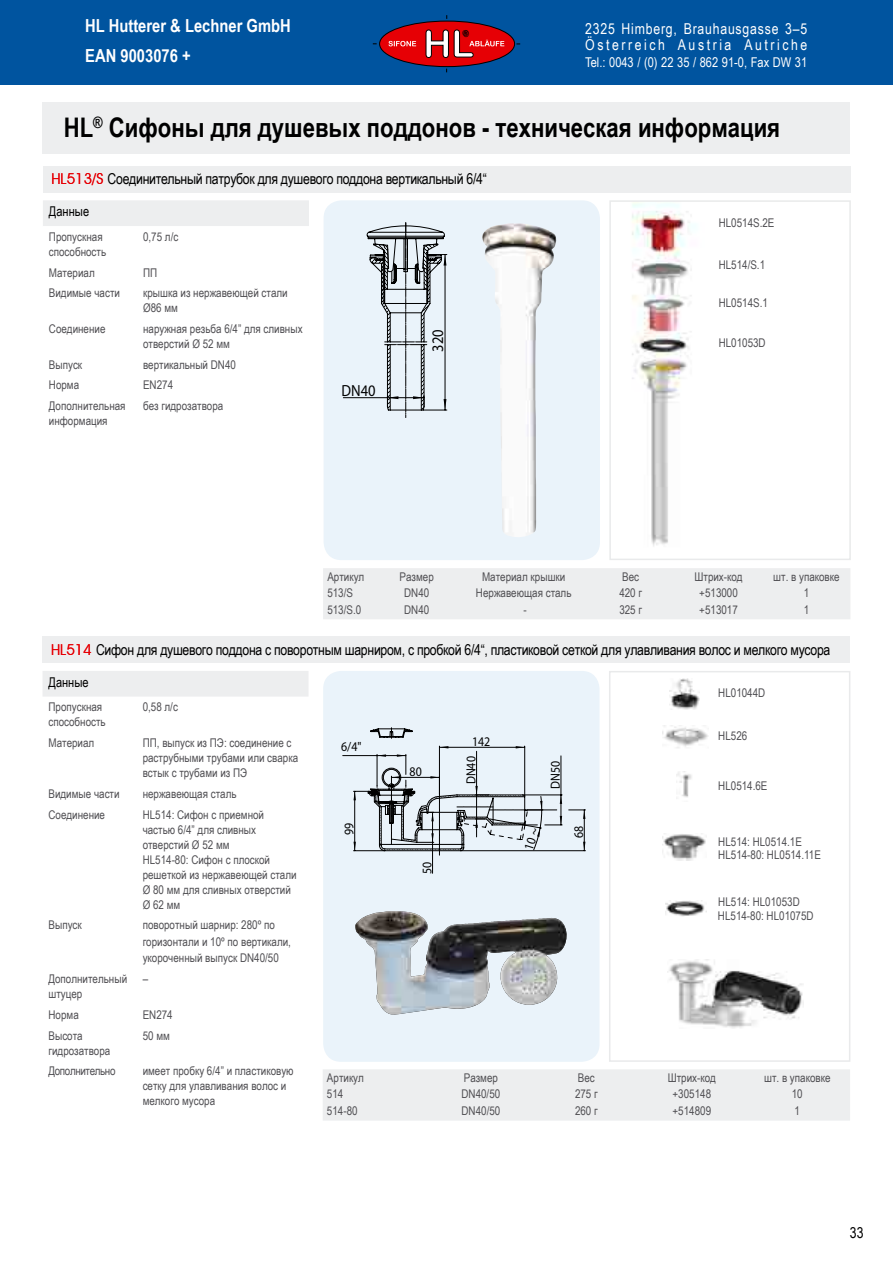
<style>
.page{position:relative;width:893px;height:1263px;background:#fff}
.page>*{position:absolute;margin:0;border:0;box-sizing:border-box;transform-origin:0 0}
.t1{font:700 27px "Arial Narrow";color:#000}
.t2{font:700 18px/30px "Arial Narrow";color:#fff}
.t3{font:16.2px "Myriad Pro";color:#000;scale:.9 1}
.t4{font:15px "Arial Narrow";letter-spacing:-.02em;color:#000}
.t5{font:15px/16.5px "Arial Narrow";letter-spacing:.17em;color:#fff}
.t6{font:13.5px "Arial Narrow";color:#fff}
.t7{font:13.5px "Arial Narrow";color:#000}
.t8{font:13.2px "Myriad Pro";color:#000;scale:.9 1}
.t9{font:13.2px "Myriad";color:#000}
.t10{font:12px/15px "Arial Narrow";color:#504f53}
.t11{font:12px "Arial Narrow";letter-spacing:-.03em;color:#504f53}
.s1{font-family:"Arial Narrow";font-size:9px}
.s2{font-family:"Avant Garde IT Cby BT";color:#e60005}
</style>
<div class="page">
<div style="left:0;top:0;width:893px;height:85px;background:#00549f"></div>
<svg style="left:373px;top:15px;width:147px;height:57px"></svg>
<img style="left:632px;top:203px;width:64px;height:343px">
<div style="left:609px;top:200px;width:242px;height:360px;border:2px solid #e9eaeb"></div>
<div style="left:324px;top:200px;width:276px;height:360px;background:#eaf3fa;border-radius:18px"></div>
<img style="left:482px;top:223px;width:75px;height:314px">
<div style="left:609px;top:671px;width:241px;height:391px;border:2px solid #e9eaeb"></div>
<div style="left:323px;top:671px;width:277px;height:391px;background:#eaf3fa;border-radius:18px"></div>
<svg style="left:562px;top:922px;width:5px;height:28px"></svg>
<img style="left:355px;top:911px;width:207px;height:103px">
<img style="left:667px;top:960px;width:137px;height:68px">
<img style="left:666px;top:900px;width:41px;height:17px">
<img style="left:663px;top:834px;width:44px;height:26px">
<img style="left:670px;top:678px;width:30px;height:31px">
<img style="left:663px;top:725px;width:45px;height:23px">
<img style="left:676px;top:771px;width:16px;height:28px">
<hr style="left:343px;top:397px;width:44px;height:1px;background:#000">
<svg style="left:367px;top:223px;width:80px;height:195px"></svg>
<svg style="left:370px;top:728px;width:42px;height:10px"></svg>
<hr style="left:343px;top:755px;width:34px;height:1px;background:#000">
<hr style="left:476px;top:751px;width:1px;height:44px;background:#000">
<hr style="left:432px;top:842px;width:1px;height:31px;background:#000">
<hr style="left:584px;top:810px;width:1px;height:41px;background:#000">
<hr style="left:461px;top:850px;width:124px;height:1px;background:#000">
<svg style="left:569px;top:810px;width:16px;height:9px"></svg>
<hr style="left:439px;top:747px;width:86px;height:1px;background:#000">
<hr style="left:439px;top:746px;width:1px;height:48px;background:#000">
<hr style="left:524px;top:746px;width:1px;height:49px;background:#000">
<div style="left:43px;top:166px;width:808px;height:26px;background:#edeeef"></div>
<div style="left:43px;top:102px;width:807px;height:51px;background:#edeeef"></div>
<div style="left:43px;top:200px;width:266px;height:26px;background:#edeeef"></div>
<div style="left:323px;top:568px;width:527px;height:51px;background:#edeeef"></div>
<div style="left:43px;top:636px;width:807px;height:27px;background:#edeeef"></div>
<div style="left:43px;top:671px;width:265px;height:26px;background:#edeeef"></div>
<div style="left:323px;top:1069px;width:527px;height:51px;background:#edeeef"></div>
<svg style="left:353px;top:754px;width:209px;height:101px"></svg>
<h2 class="t2" style="left:85px;top:9px;width:207px">HL Hutterer &amp; Lechner GmbH<br>EAN 9003076 +</h2>
<p class="t5" style="left:585px;top:20px;width:224px">2325 Himberg, Brauhausgasse 3–5<br>Österreich Austria Autriche</p>
<p class="t9" style="left:462px;top:28px;width:8px">®<span class="s1">®</span></p>
<p class="t6" style="left:585px;top:52px;width:223px">Tel.: 0043 / (0) 22 35 / 862 91-0, Fax DW 31</p>
<h1 class="t1" style="left:64px;top:107px;width:718px">HL<sup>®</sup> Сифоны для душевых поддонов - техническая информация</h1>
<p class="t4" style="left:51px;top:168px;width:437px"><span class="s2">HL513/S</span> Соединительный патрубок для душевого поддона вертикальный 6/4“</p>
<p class="t7" style="left:49px;top:201px;width:42px">Данные</p>
<p class="t10" style="left:49px;top:229px;width:59px">Пропускная способность</p>
<p class="t10" style="left:143px;top:229px;width:37px">0,75 л/с</p>
<p class="t10" style="left:49px;top:264px;width:47px">Материал</p>
<p class="t10" style="left:143px;top:264px;width:16px">ПП</p>
<p class="t10" style="left:49px;top:285px;width:73px">Видимые части</p>
<p class="t10" style="left:143px;top:285px;width:146px">крышка из нержавеющей стали<br>Ø86 мм</p>
<p class="t10" style="left:49px;top:321px;width:58px">Соединение</p>
<p class="t10" style="left:143px;top:321px;width:161px">наружная резьба 6/4” для сливных отверстий Ø 52 мм</p>
<p class="t10" style="left:49px;top:357px;width:35px">Выпуск</p>
<p class="t10" style="left:143px;top:357px;width:94px">вертикальный DN40</p>
<p class="t10" style="left:49px;top:377px;width:32px">Норма</p>
<p class="t10" style="left:143px;top:377px;width:32px">EN274</p>
<p class="t10" style="left:49px;top:398px;width:78px">Дополнительная информация</p>
<p class="t10" style="left:143px;top:398px;width:82px">без гидрозатвора</p>
<h3 class="t3" style="left:341px;top:380px;width:39px">DN40</h3>
<h3 class="t3" style="left:428px;top:352px;width:26px;rotate:-90deg">320</h3>
<p class="t10" style="left:719px;top:214px;width:57px">HL0514S.2E</p>
<p class="t10" style="left:719px;top:257px;width:48px">HL514/S.1</p>
<p class="t10" style="left:719px;top:295px;width:51px">HL0514S.1</p>
<p class="t10" style="left:719px;top:335px;width:49px">HL01053D</p>
<p class="t10" style="left:327px;top:569px;width:38px">Артикул</p>
<p class="t10" style="left:400px;top:569px;width:36px">Размер</p>
<p class="t10" style="left:482px;top:569px;width:85px">Материал крышки</p>
<p class="t10" style="left:622px;top:569px;width:18px">Вес</p>
<p class="t10" style="left:694px;top:569px;width:50px">Штрих-код</p>
<p class="t10" style="left:773px;top:569px;width:68px">шт. в упаковке</p>
<p class="t10" style="left:327px;top:585px;width:27px">513/S</p>
<p class="t10" style="left:404px;top:585px;width:27px">DN40</p>
<p class="t10" style="left:476px;top:585px;width:97px">Нержавеющая сталь</p>
<p class="t10" style="left:619px;top:585px;width:24px">420 г</p>
<p class="t10" style="left:699px;top:585px;width:40px">+513000</p>
<p class="t10" style="left:804px;top:585px;width:7px">1</p>
<p class="t10" style="left:327px;top:602px;width:35px">513/S.0</p>
<p class="t10" style="left:404px;top:602px;width:27px">DN40</p>
<p class="t10" style="left:523px;top:602px;width:5px">-</p>
<p class="t10" style="left:619px;top:602px;width:24px">325 г</p>
<p class="t10" style="left:699px;top:602px;width:40px">+513017</p>
<p class="t10" style="left:804px;top:602px;width:7px">1</p>
<p class="t4" style="left:51px;top:639px;width:781px"><span class="s2">HL514</span> Сифон для душевого поддона с поворотным шарниром, с пробкой 6/4“, пластиковой сеткой для улавливания волос и мелкого мусора</p>
<p class="t7" style="left:49px;top:672px;width:42px">Данные</p>
<p class="t10" style="left:49px;top:699px;width:59px">Пропускная способность</p>
<p class="t10" style="left:143px;top:699px;width:37px">0,58 л/с</p>
<p class="t10" style="left:49px;top:735px;width:47px">Материал</p>
<p class="t10" style="left:143px;top:735px;width:157px">ПП, выпуск из ПЭ: соединение с раструбными трубами или сварка встык с трубами из ПЭ</p>
<p class="t10" style="left:49px;top:786px;width:73px">Видимые части</p>
<p class="t10" style="left:143px;top:786px;width:95px">нержавеющая сталь</p>
<p class="t10" style="left:49px;top:806px;width:58px">Соединение</p>
<p class="t10" style="left:143px;top:806px;width:155px">HL514: Сифон с приемной частью 6/4” для сливных отверстий Ø 52 мм<br>HL514-80: Сифон с плоской решеткой из нержавеющей стали<br>Ø 80 мм для сливных отверстий<br>Ø 62 мм</p>
<p class="t10" style="left:49px;top:917px;width:35px">Выпуск</p>
<p class="t10" style="left:143px;top:916px;width:150px;line-height:16.5px">поворотный шарнир: 280º по горизонтали и 10º по вертикали, укороченный выпуск DN40/50</p>
<p class="t10" style="left:49px;top:971px;width:80px">Дополнительный штуцер</p>
<p class="t10" style="left:143px;top:971px;width:7px">–</p>
<p class="t10" style="left:49px;top:1007px;width:32px">Норма</p>
<p class="t10" style="left:143px;top:1007px;width:32px">EN274</p>
<p class="t10" style="left:49px;top:1027px;width:63px">Высота гидрозатвора</p>
<p class="t10" style="left:143px;top:1027px;width:29px">50 мм</p>
<p class="t11" style="left:49px;top:1062px;width:69px">Дополнительно</p>
<p class="t10" style="left:143px;top:1063px;width:152px">имеет пробку 6/4” и пластиковую сетку для улавливания волос и мелкого мусора</p>
<p class="t10" style="left:327px;top:1070px;width:38px">Артикул</p>
<p class="t10" style="left:464px;top:1070px;width:36px">Размер</p>
<p class="t10" style="left:578px;top:1070px;width:18px">Вес</p>
<p class="t10" style="left:668px;top:1070px;width:50px">Штрих-код</p>
<p class="t10" style="left:764px;top:1070px;width:68px">шт. в упаковке</p>
<p class="t10" style="left:718px;top:685px;width:49px">HL01044D</p>
<p class="t10" style="left:718px;top:727px;width:30px">HL526</p>
<p class="t8" style="left:472px;top:733px;width:22px">142</p>
<p class="t8" style="left:341px;top:739px;width:24px">6/4"</p>
<p class="t8" style="left:463px;top:784px;width:33px;rotate:-90deg">DN40</p>
<p class="t8" style="left:547px;top:789px;width:33px;rotate:-90deg">DN50</p>
<p class="t8" style="left:410px;top:764px;width:15px">80</p>
<p class="t10" style="left:718px;top:778px;width:51px">HL0514.6E</p>
<p class="t8" style="left:341px;top:835px;width:15px;rotate:-90deg">99</p>
<p class="t8" style="left:570px;top:838px;width:15px;rotate:-90deg">68</p>
<p class="t10" style="left:718px;top:834px;width:85px">HL514: HL0514.1E</p>
<p class="t10" style="left:718px;top:846px;width:104px">HL514-80: HL0514.11E</p>
<p class="t8" style="left:419px;top:874px;width:15px;rotate:-90deg">50</p>
<p class="t10" style="left:718px;top:894px;width:83px">HL514: HL01053D</p>
<p class="t10" style="left:718px;top:907px;width:97px">HL514-80: HL01075D</p>
<p class="t10" style="left:327px;top:1086px;width:18px">514</p>
<p class="t10" style="left:461px;top:1086px;width:40px">DN40/50</p>
<p class="t10" style="left:575px;top:1086px;width:24px">275 г</p>
<p class="t10" style="left:673px;top:1086px;width:40px">+305148</p>
<p class="t10" style="left:792px;top:1086px;width:12px">10</p>
<p class="t10" style="left:327px;top:1103px;width:32px">514-80</p>
<p class="t10" style="left:461px;top:1103px;width:40px">DN40/50</p>
<p class="t10" style="left:575px;top:1103px;width:24px">260 г</p>
<p class="t10" style="left:673px;top:1103px;width:40px">+514809</p>
<p class="t10" style="left:795px;top:1103px;width:7px">1</p>
<p class="t4" style="left:850px;top:1222px;width:15px">33</p>
</div>
